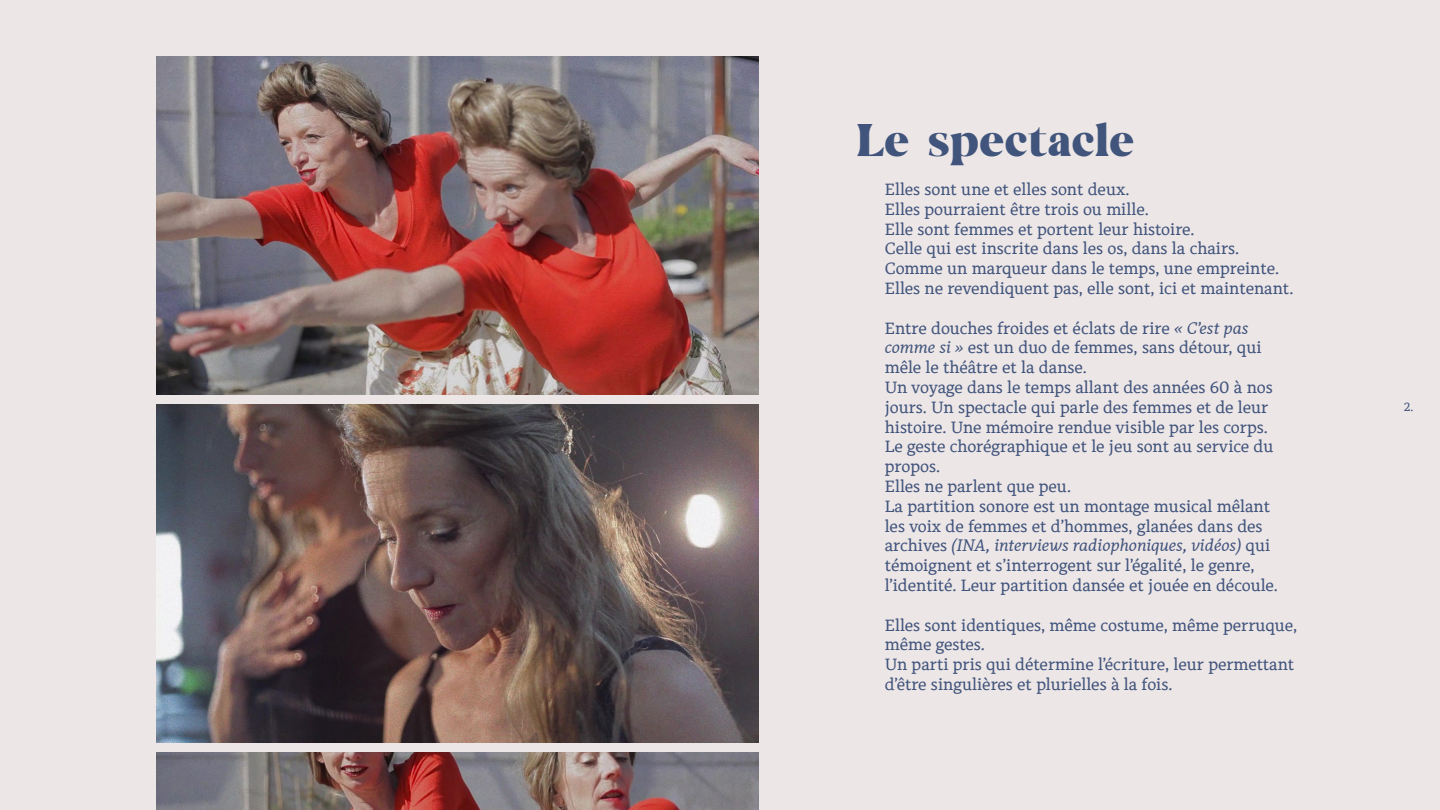
<style>
.page{position:relative;width:1440px;height:810px;background:#ede6e6}
.page>*{position:absolute;margin:0;border:0;box-sizing:border-box;transform-origin:0 0}
.t1{font:45.75px "Palm Springs GRAPHIC";letter-spacing:-.005em;color:#40547c}
.t2{font:16.5px/19.8px "Alkes";color:#40547c}
.t3{font:12px "Alkes";color:#40547c}
.s1{font-style:italic}
</style>
<div class="page">
<img style="left:157px;top:56px;width:601px;height:338px">
<img style="left:157px;top:404px;width:601px;height:339px">
<img style="left:157px;top:753px;width:601px;height:57px">
<h1 class="t1" style="left:856px;top:101px;width:279px">Le spectacle</h1>
<p class="t2" style="left:885px;top:179px;width:410px">Elles sont une et elles sont deux.<br>Elles pourraient être trois ou mille.<br>Elle sont femmes et portent leur histoire.<br>Celle qui est inscrite dans les os, dans la chairs.<br>Comme un marqueur dans le temps, une empreinte.<br>Elles ne revendiquent pas, elle sont, ici et maintenant.</p>
<p class="t2" style="left:885px;top:318px;width:395px">Entre douches froides et éclats de rire <span class="s1">« C’est pas comme si »</span> est un duo de femmes, sans détour, qui mêle le théâtre et la danse.<br>Un voyage dans le temps allant des années 60 à nos jours. Un spectacle qui parle des femmes et de leur histoire. Une mémoire rendue visible par les corps.<br>Le geste chorégraphique et le jeu sont au service du propos.<br>Elles ne parlent que peu.<br>La partition sonore est un montage musical mêlant les voix de femmes et d’hommes, glanées dans des archives <span class="s1">(INA, interviews radiophoniques, vidéos)</span> qui témoignent et s’interrogent sur l’égalité, le genre, l’identité. Leur partition dansée et jouée en découle.</p>
<p class="t2" style="left:885px;top:615px;width:414px">Elles sont identiques, même costume, même perruque, même gestes.<br>Un parti pris qui détermine l’écriture, leur permettant d’être singulières et plurielles à la fois.</p>
<p class="t3" style="left:1404px;top:399px;width:11px">2.</p>
</div>
